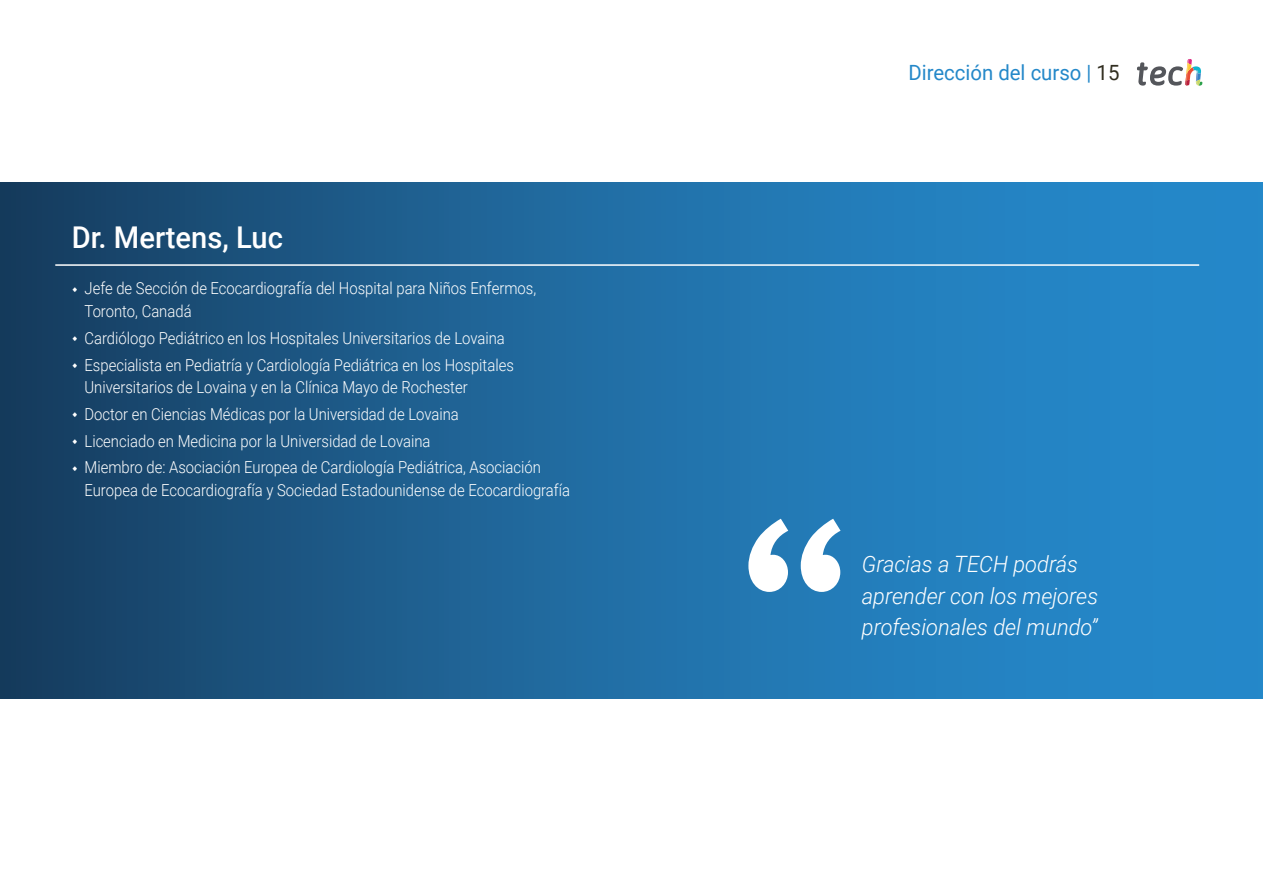
<style>
.page{position:relative;width:1263px;height:893px;background:#fff}
.page>*{position:absolute;margin:0;border:0;box-sizing:border-box;transform-origin:0 0}
.t1{font:500 30px "Roboto";color:#fff}
.t2{font:italic 300 22.5px/31.5px "Roboto";color:#fff}
.t3{font:21px "Roboto";color:#2488c9}
.t4{font:300 16.5px/26.7px "Roboto";color:#fff;scale:.9 1}
.s1{color:#312e20}
</style>
<div class="page">
<div style="left:0;top:182px;width:1263px;height:516px;background:linear-gradient(to right,#184267,#2793d9)"></div>
<svg style="left:748px;top:519px;width:92px;height:73px"></svg>
<hr style="left:55px;top:264px;width:1144px;height:2px;background:#fff">
<svg style="left:1137px;top:59px;width:65px;height:27px"></svg>
<svg style="left:73px;top:287px;width:4px;height:5px"></svg>
<svg style="left:73px;top:336px;width:4px;height:5px"></svg>
<svg style="left:73px;top:363px;width:4px;height:5px"></svg>
<svg style="left:73px;top:412px;width:4px;height:5px"></svg>
<svg style="left:73px;top:439px;width:4px;height:5px"></svg>
<svg style="left:73px;top:466px;width:4px;height:5px"></svg>
<h1 class="t1" style="left:72px;top:216px;width:213px">Dr. Mertens, Luc</h1>
<p class="t4" style="left:85px;top:277px;width:503px;line-height:22.5px">Jefe de Sección de Ecocardiografía del Hospital para Niños Enfermos,<br>Toronto, Canadá</p>
<p class="t4" style="left:85px;top:324px;width:479px">Cardiólogo Pediátrico en los Hospitales Universitarios de Lovaina<br>Especialista en Pediatría y Cardiología Pediátrica en los Hospitales</p>
<p class="t4" style="left:85px;top:373px;width:509px">Universitarios de Lovaina y en la Clínica Mayo de Rochester<br>Doctor en Ciencias Médicas por la Universidad de Lovaina<br>Licenciado en Medicina por la Universidad de Lovaina<br>Miembro de: Asociación Europea de Cardiología Pediátrica, Asociación</p>
<p class="t4" style="left:85px;top:476px;width:541px">Europea de Ecocardiografía y Sociedad Estadounidense de Ecocardiografía</p>
<p class="t3" style="left:908px;top:57px;width:213px">Dirección del curso | <span class="s1">15</span></p>
<h2 class="t2" style="left:862px;top:548px;width:238px">Gracias a TECH podrás aprender con los mejores profesionales del mundo”</h2>
</div>
